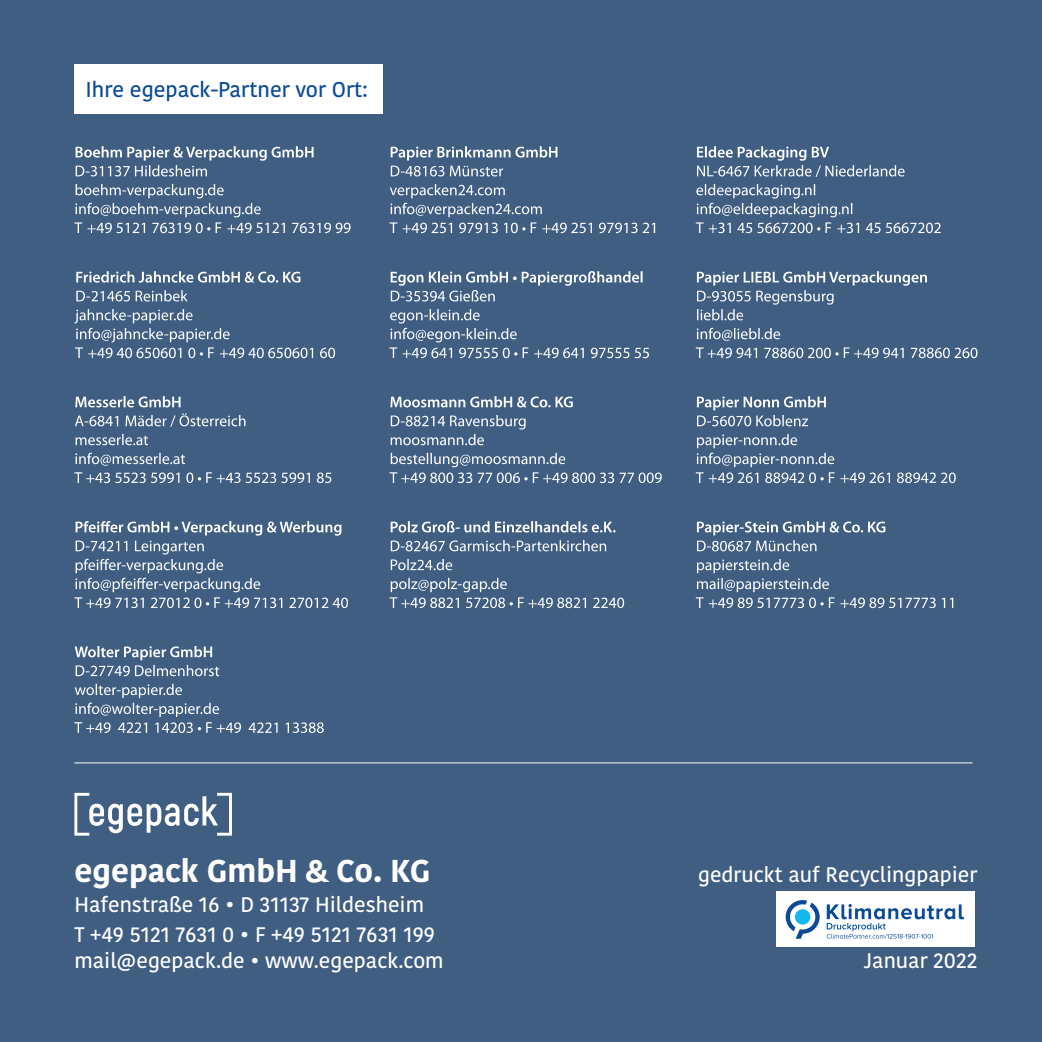
<style>
.page{position:relative;width:1042px;height:1042px;background:#405e82}
.page>*{position:absolute;margin:0;border:0;box-sizing:border-box;transform-origin:0 0}
.t1{font:700 31.5px "Kohinoor";color:#fff}
.t2{font:600 21.35px "Kohinoor";color:#0a4a99}
.t3{font:600 21px/30.1px "Kohinoor";color:#fff}
</style>
<div class="page">
<svg style="left:74px;top:684px;width:250px;height:49px"></svg>
<svg style="left:75px;top:646px;width:144px;height:30px"></svg>
<svg style="left:74px;top:521px;width:274px;height:87px"></svg>
<svg style="left:696px;top:559px;width:257px;height:49px"></svg>
<svg style="left:697px;top:521px;width:188px;height:30px"></svg>
<svg style="left:696px;top:184px;width:244px;height:49px"></svg>
<svg style="left:697px;top:146px;width:207px;height:31px"></svg>
<svg style="left:74px;top:184px;width:276px;height:49px"></svg>
<svg style="left:76px;top:146px;width:237px;height:30px"></svg>
<svg style="left:389px;top:184px;width:266px;height:49px"></svg>
<svg style="left:391px;top:166px;width:112px;height:10px"></svg>
<svg style="left:391px;top:146px;width:166px;height:14px"></svg>
<svg style="left:696px;top:347px;width:281px;height:11px"></svg>
<svg style="left:697px;top:328px;width:83px;height:13px"></svg>
<svg style="left:697px;top:271px;width:230px;height:49px"></svg>
<svg style="left:74px;top:309px;width:261px;height:49px"></svg>
<svg style="left:76px;top:290px;width:112px;height:11px"></svg>
<svg style="left:76px;top:271px;width:224px;height:12px"></svg>
<svg style="left:389px;top:309px;width:260px;height:49px"></svg>
<svg style="left:391px;top:271px;width:251px;height:30px"></svg>
<svg style="left:696px;top:434px;width:260px;height:49px"></svg>
<svg style="left:697px;top:396px;width:129px;height:30px"></svg>
<svg style="left:74px;top:472px;width:257px;height:11px"></svg>
<svg style="left:75px;top:453px;width:110px;height:13px"></svg>
<svg style="left:76px;top:434px;width:72px;height:11px"></svg>
<svg style="left:75px;top:413px;width:170px;height:14px"></svg>
<svg style="left:75px;top:396px;width:105px;height:11px"></svg>
<svg style="left:391px;top:415px;width:135px;height:30px"></svg>
<svg style="left:390px;top:396px;width:183px;height:11px"></svg>
<svg style="left:389px;top:453px;width:273px;height:30px"></svg>
<svg style="left:74px;top:793px;width:158px;height:42px"></svg>
<hr style="left:74px;top:762px;width:898px;height:1px;background:#fff">
<div style="left:776px;top:891px;width:199px;height:55px;background:#fff"></div>
<svg style="left:785px;top:900px;width:34px;height:39px"></svg>
<svg style="left:826px;top:904px;width:138px;height:34px"></svg>
<div style="left:74px;top:64px;width:309px;height:50px;background:#fff"></div>
<svg style="left:389px;top:578px;width:235px;height:30px"></svg>
<svg style="left:391px;top:559px;width:61px;height:11px"></svg>
<svg style="left:391px;top:540px;width:215px;height:11px"></svg>
<svg style="left:391px;top:521px;width:224px;height:11px"></svg>
<p class="t2" style="left:86px;top:76px;width:284px">Ihre egepack-Partner vor Ort:</p>
<h1 class="t1" style="left:74px;top:850px;width:358px">egepack GmbH &amp; Co. KG</h1>
<p class="t3" style="left:698px;top:859px;width:281px">gedruckt auf Recyclingpapier</p>
<p class="t3" style="left:74px;top:890px;width:362px">Hafenstraße 16 • D 31137 Hildesheim<br>T +49 5121 7631 0 • F +49 5121 7631 199</p>
<p class="t3" style="left:74px;top:945px;width:371px">mail@egepack.de • www.egepack.com</p>
<p class="t3" style="left:864px;top:945px;width:115px">Januar 2022</p>
</div>
